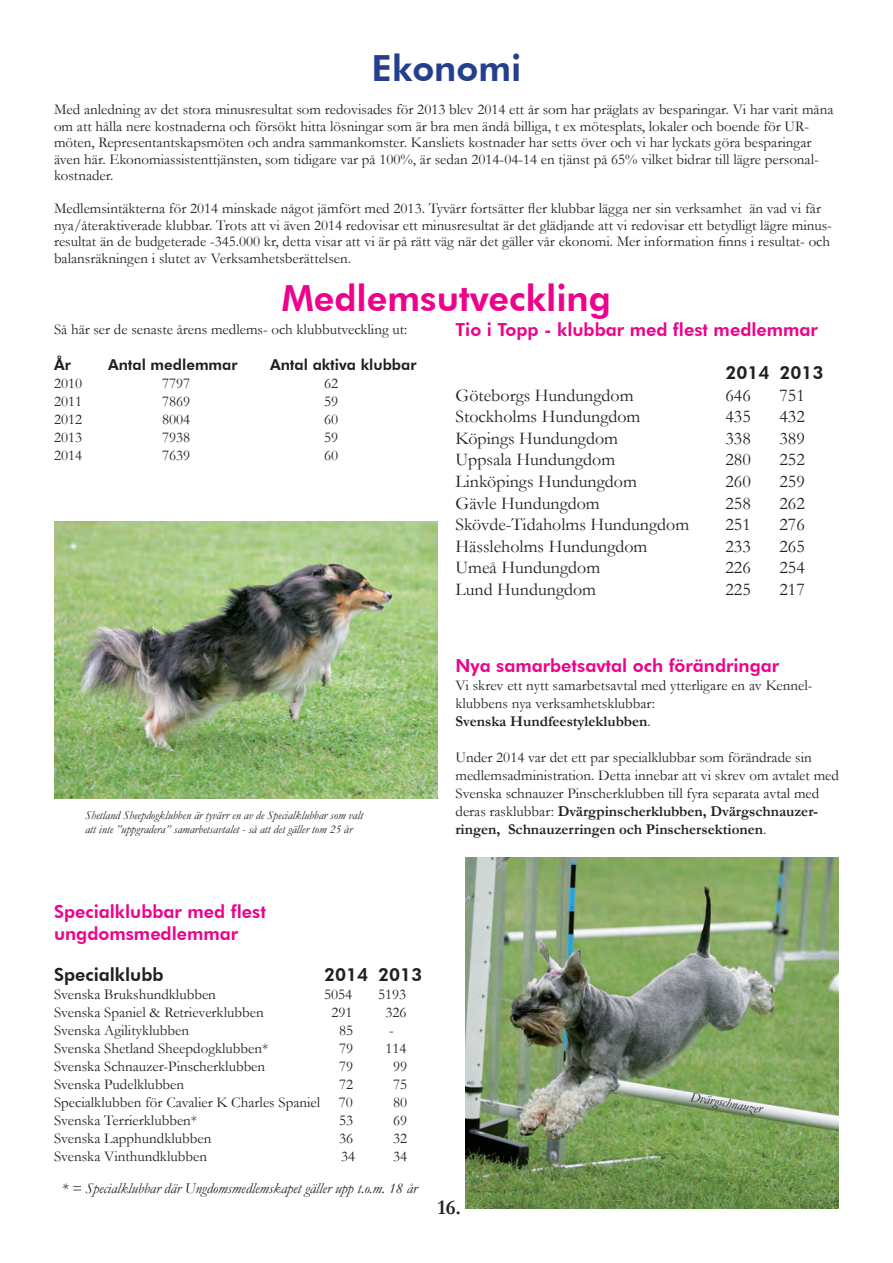
<style>
.page{position:relative;width:893px;height:1263px;background:#fff}
.page>*{position:absolute;margin:0;border:0;box-sizing:border-box;transform-origin:0 0}
.t1{font:800 36px "Futura BT";color:#ed028c}
.t2{font:800 36px "Futura BT";color:#253f8e}
.t3{font:700 21px "Garamond";color:#231f20}
.t4{font:18px "Garamond";color:#231f20}
.t5{font:800 18px/21.6px "Futura BT";color:#ed028c}
.t6{font:800 18px "Futura BT";color:#231f20}
.t7{font:15px/16.5px "Garamond";color:#231f20}
.t8{font:italic 15px "Garamond";color:#231f20}
.t9{font:800 15px "Futura BT";color:#231f20}
.t10{font:italic 13.5px "Garamond";color:#231f20}
.t11{font:italic 12px/13.5px "Garamond";color:#231f20}
.s1{font-weight:700}
</style>
<div class="page">
<img style="left:54px;top:522px;width:383px;height:276px">
<img style="left:466px;top:857px;width:373px;height:352px">
<h1 class="t2" style="left:371px;top:47px;width:151px">Ekonomi</h1>
<p class="t7" style="left:54px;top:101px;width:781px">Med anledning av det stora minusresultat som redovisades för 2013 blev 2014 ett år som har präglats av besparingar. Vi har varit måna om att hålla nere kostnaderna och försökt hitta lösningar som är bra men ändå billiga, t ex mötesplats, lokaler och boende för UR&shy;möten, Representantskapsmöten och andra sammankomster. Kansliets kostnader har setts över och vi har lyckats göra besparingar även här. Ekonomiassistenttjänsten, som tidigare var på 100%, är sedan 2014-04-14 en tjänst på 65% vilket bidrar till lägre personal&shy;kostnader.</p>
<p class="t7" style="left:54px;top:200px;width:779px">Medlemsintäkterna för 2014 minskade något jämfört med 2013. Tyvärr fortsätter fler klubbar lägga ner sin verksamhet än vad vi får nya/återaktiverade klubbar. Trots att vi även 2014 redovisar ett minusresultat är det glädjande att vi redovisar ett betydligt lägre minus&shy;resultat än de budgeterade -345.000 kr, detta visar att vi är på rätt väg när det gäller vår ekonomi. Mer information finns i resultat- och balansräkningen i slutet av Verksamhetsberättelsen.</p>
<h1 class="t1" style="left:282px;top:276px;width:331px">Medlemsutveckling</h1>
<p class="t7" style="left:54px;top:321px;width:355px">Så här ser de senaste årens medlems- och klubbutveckling ut:</p>
<p class="t9" style="left:54px;top:356px;width:18px">År</p>
<p class="t9" style="left:108px;top:356px;width:131px">Antal medlemmar</p>
<p class="t9" style="left:270px;top:356px;width:148px">Antal aktiva klubbar</p>
<p class="t7" style="left:54px;top:375px;width:30px">2010</p>
<p class="t7" style="left:162px;top:375px;width:30px">7797</p>
<p class="t7" style="left:324px;top:375px;width:16px">62</p>
<p class="t7" style="left:54px;top:393px;width:30px">2011</p>
<p class="t7" style="left:162px;top:393px;width:30px">7869</p>
<p class="t7" style="left:324px;top:393px;width:16px">59</p>
<p class="t7" style="left:54px;top:411px;width:30px">2012</p>
<p class="t7" style="left:162px;top:411px;width:30px">8004</p>
<p class="t7" style="left:324px;top:411px;width:16px">60</p>
<p class="t7" style="left:54px;top:429px;width:30px">2013</p>
<p class="t7" style="left:162px;top:429px;width:30px">7938</p>
<p class="t7" style="left:324px;top:429px;width:16px">59</p>
<p class="t7" style="left:54px;top:447px;width:30px">2014</p>
<p class="t7" style="left:162px;top:447px;width:30px">7639</p>
<p class="t7" style="left:324px;top:447px;width:16px">60</p>
<p class="t11" style="left:85px;top:808px;width:279px">Shetland Sheepdogklubben är tyvärr en av de Specialklubbar som valt att inte ”uppgradera” samarbetsavtalet - så att det gäller tom 25 år</p>
<p class="t5" style="left:455px;top:318px;width:364px">Tio i Topp - klubbar med flest medlemmar</p>
<p class="t6" style="left:725px;top:362px;width:100px">2014 2013</p>
<p class="t4" style="left:455px;top:383px;width:180px">Göteborgs Hundungdom</p>
<p class="t4" style="left:725px;top:383px;width:27px">646</p>
<p class="t4" style="left:779px;top:383px;width:27px">751</p>
<p class="t4" style="left:455px;top:404px;width:186px">Stockholms Hundungdom</p>
<p class="t4" style="left:725px;top:404px;width:27px">435</p>
<p class="t4" style="left:779px;top:404px;width:27px">432</p>
<p class="t4" style="left:455px;top:426px;width:164px">Köpings Hundungdom</p>
<p class="t4" style="left:725px;top:426px;width:27px">338</p>
<p class="t4" style="left:779px;top:426px;width:27px">389</p>
<p class="t4" style="left:455px;top:448px;width:161px">Uppsala Hundungdom</p>
<p class="t4" style="left:725px;top:448px;width:27px">280</p>
<p class="t4" style="left:779px;top:448px;width:27px">252</p>
<p class="t4" style="left:455px;top:469px;width:183px">Linköpings Hundungdom</p>
<p class="t4" style="left:725px;top:469px;width:27px">260</p>
<p class="t4" style="left:779px;top:469px;width:27px">259</p>
<p class="t4" style="left:455px;top:491px;width:146px">Gävle Hundungdom</p>
<p class="t4" style="left:725px;top:491px;width:27px">258</p>
<p class="t4" style="left:779px;top:491px;width:27px">262</p>
<p class="t4" style="left:455px;top:512px;width:235px">Skövde-Tidaholms Hundungdom</p>
<p class="t4" style="left:725px;top:512px;width:27px">251</p>
<p class="t4" style="left:779px;top:512px;width:27px">276</p>
<p class="t4" style="left:455px;top:534px;width:193px">Hässleholms Hundungdom</p>
<p class="t4" style="left:725px;top:534px;width:27px">233</p>
<p class="t4" style="left:779px;top:534px;width:27px">265</p>
<p class="t4" style="left:455px;top:556px;width:146px">Umeå Hundungdom</p>
<p class="t4" style="left:725px;top:556px;width:27px">226</p>
<p class="t4" style="left:779px;top:556px;width:27px">254</p>
<p class="t4" style="left:455px;top:577px;width:142px">Lund Hundungdom</p>
<p class="t4" style="left:725px;top:577px;width:27px">225</p>
<p class="t4" style="left:779px;top:577px;width:27px">217</p>
<p class="t5" style="left:455px;top:654px;width:325px">Nya samarbetsavtal och förändringar</p>
<p class="t7" style="left:455px;top:676px;width:359px;line-height:18px">Vi skrev ett nytt samarbetsavtal med ytterligare en av Kennel&shy;klubbens nya verksamhetsklubbar:<br><span class="s1">Svenska Hundfeestyleklubben</span>.</p>
<p class="t7" style="left:455px;top:748px;width:385px;line-height:18px">Under 2014 var det ett par specialklubbar som förändrade sin medlemsadministration. Detta innebar att vi skrev om avtalet med Svenska schnauzer Pinscherklubben till fyra separata avtal med deras rasklubbar: <span class="s1">Dvärgpinscherklubben, Dvärgschnauzer&shy;ringen, Schnauzerringen och Pinschersektionen</span>.</p>
<p class="t5" style="left:54px;top:901px;width:213px">Specialklubbar med flest ungdomsmedlemmar</p>
<p class="t6" style="left:54px;top:964px;width:111px">Specialklubb</p>
<p class="t6" style="left:324px;top:964px;width:100px">2014 2013</p>
<p class="t7" style="left:54px;top:986px;width:163px">Svenska Brukshundklubben</p>
<p class="t7" style="left:324px;top:986px;width:30px">5054</p>
<p class="t7" style="left:378px;top:986px;width:30px">5193</p>
<p class="t7" style="left:54px;top:1004px;width:211px">Svenska Spaniel &amp; Retrieverklubben</p>
<p class="t7" style="left:332px;top:1004px;width:23px">291</p>
<p class="t7" style="left:386px;top:1004px;width:23px">326</p>
<p class="t7" style="left:54px;top:1022px;width:137px">Svenska Agilityklubben</p>
<p class="t7" style="left:339px;top:1022px;width:16px">85</p>
<p class="t7" style="left:389px;top:1022px;width:6px">-</p>
<p class="t7" style="left:54px;top:1040px;width:216px">Svenska Shetland Sheepdogklubben*</p>
<p class="t7" style="left:339px;top:1040px;width:16px">79</p>
<p class="t7" style="left:386px;top:1040px;width:23px">114</p>
<p class="t7" style="left:54px;top:1058px;width:213px">Svenska Schnauzer-Pinscherklubben</p>
<p class="t7" style="left:339px;top:1058px;width:16px">79</p>
<p class="t7" style="left:393px;top:1058px;width:16px">99</p>
<p class="t7" style="left:54px;top:1076px;width:132px">Svenska Pudelklubben</p>
<p class="t7" style="left:339px;top:1076px;width:16px">72</p>
<p class="t7" style="left:393px;top:1076px;width:16px">75</p>
<p class="t7" style="left:54px;top:1094px;width:268px">Specialklubben för Cavalier K Charles Spaniel</p>
<p class="t7" style="left:339px;top:1094px;width:16px">70</p>
<p class="t7" style="left:393px;top:1094px;width:16px">80</p>
<p class="t7" style="left:54px;top:1112px;width:145px">Svenska Terrierklubben*</p>
<p class="t7" style="left:339px;top:1112px;width:16px">53</p>
<p class="t7" style="left:393px;top:1112px;width:16px">69</p>
<p class="t7" style="left:54px;top:1130px;width:159px">Svenska Lapphundklubben</p>
<p class="t7" style="left:339px;top:1130px;width:16px">36</p>
<p class="t7" style="left:393px;top:1130px;width:16px">32</p>
<p class="t7" style="left:54px;top:1148px;width:154px">Svenska Vinthundklubben</p>
<p class="t7" style="left:341px;top:1148px;width:16px">34</p>
<p class="t7" style="left:393px;top:1148px;width:16px">34</p>
<p class="t8" style="left:62px;top:1178px;width:357px">* = Specialklubbar där Ungdomsmedlemskapet gäller upp t.o.m. 18 år</p>
<h2 class="t3" style="left:437px;top:1193px;width:25px">16.</h2>
<p class="t10" style="left:692px;top:1087px;width:74px;rotate:10deg">Dvärgschnauzer</p>
</div>
